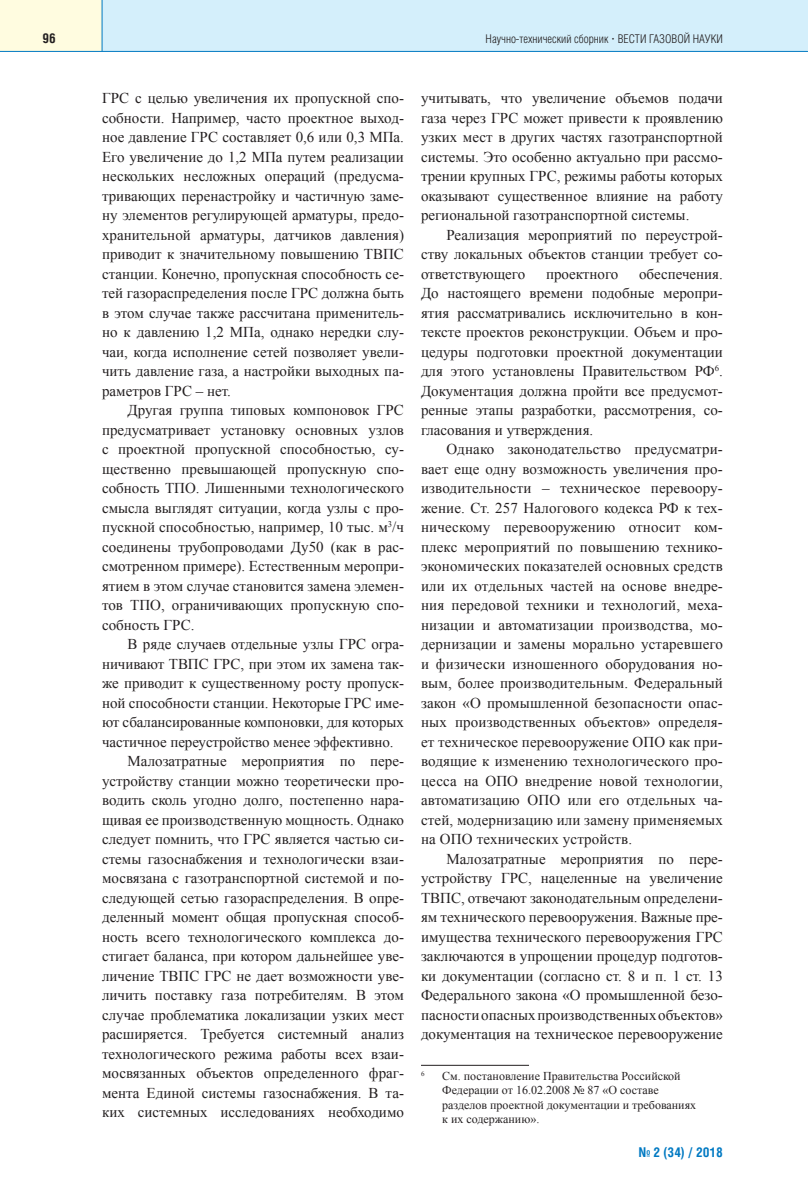
<style>
.page{position:relative;width:808px;height:1191px;background:#fff}
.page>*{position:absolute;margin:0;border:0;box-sizing:border-box;transform-origin:0 0}
.t1{font:15px/19.5px "Times New Roman";color:#231f20;text-align:justify}
.t2{font:700 13.5px "Helios Cond";color:#0079c2}
.t3{font:700 13.5px "Helios Cond";color:#231f20}
.t4{font:12px/14.4px "Times New Roman";color:#231f20}
.t5{font:300 12px "Helios Cond";color:#231f20}
.t6{font:6.9px "Times New Roman";color:#231f20}
.s1{font-family:"Times New Roman";font-weight:700}
</style>
<div class="page">
<div style="left:102px;top:0;width:706px;height:51px;background:#d4effb"></div>
<div style="left:0;top:0;width:102px;height:51px;background:#fffce0"></div>
<hr style="left:0;top:51px;width:808px;height:1px;background:#0079c2">
<hr style="left:102px;top:0;width:1px;height:51px;background:#0079c2">
<hr style="left:421px;top:1065px;width:108px;height:1px;background:#231f20">
<p class="t3" style="left:43px;top:33px;width:15px">96</p>
<p class="t5" style="left:486px;top:34px;width:239px">Научно-технический сборник <span class="s1">·</span> ВЕСТИ ГАЗОВОЙ НАУКИ</p>
<p class="t1" style="left:102px;top:88px;width:303px">ГРС с целью увеличения их пропускной спо&shy;собности. Например, часто проектное выход&shy;ное давление ГРС составляет 0,6 или 0,3 МПа.<br>Его увеличение до 1,2 МПа путем реализации нескольких несложных операций (предусма&shy;тривающих перенастройку и частичную заме&shy;ну элементов регулирующей арматуры, предо&shy;хранительной арматуры, датчиков давления) приводит к значительному повышению ТВПС станции. Конечно, пропускная способность се&shy;тей газораспределения после ГРС должна быть в этом случае также рассчитана применитель&shy;но к давлению 1,2 МПа, однако нередки слу&shy;чаи, когда исполнение сетей позволяет увели&shy;чить давление газа, а настройки выходных па&shy;раметров ГРС – нет.</p>
<p class="t1" style="left:102px;top:400px;width:303px;text-indent:26px">Другая группа типовых компоновок ГРС предусматривает установку основных узлов с проектной пропускной способностью, су&shy;щественно превышающей пропускную спо&shy;собность ТПО. Лишенными технологического смысла выглядят ситуации, когда узлы с про&shy;пускной способностью, например, 10 тыс. м<sup>3</sup>/ч соединены трубопроводами Ду50 (как в рас&shy;смотренном примере). Естественным меропри&shy;ятием в этом случае становится замена элемен&shy;тов ТПО, ограничивающих пропускную спо&shy;собность ГРС.</p>
<p class="t1" style="left:128px;top:634px;width:278px">В ряде случаев отдельные узлы ГРС огра-</p>
<p class="t1" style="left:102px;top:654px;width:303px">ничивают ТВПС ГРС, при этом их замена так-</p>
<p class="t1" style="left:102px;top:673px;width:303px">же приводит к существенному росту пропуск-</p>
<p class="t1" style="left:102px;top:693px;width:303px">ной способности станции. Некоторые ГРС име-</p>
<p class="t1" style="left:102px;top:712px;width:303px">ют сбалансированные компоновки, для которых</p>
<p class="t1" style="left:102px;top:732px;width:293px">частичное переустройство менее эффективно.</p>
<p class="t1" style="left:128px;top:751px;width:278px">Малозатратные мероприятия по пере-</p>
<p class="t1" style="left:102px;top:771px;width:303px">устройству станции можно теоретически про-</p>
<p class="t1" style="left:102px;top:790px;width:303px">водить сколь угодно долго, постепенно нара-</p>
<p class="t1" style="left:102px;top:810px;width:303px">щивая ее производственную мощность. Однако</p>
<p class="t1" style="left:102px;top:829px;width:303px">следует помнить, что ГРС является частью си-</p>
<p class="t1" style="left:102px;top:849px;width:303px">стемы газоснабжения и технологически взаи-</p>
<p class="t1" style="left:102px;top:868px;width:303px">мосвязана с газотранспортной системой и по-</p>
<p class="t1" style="left:102px;top:888px;width:303px">следующей сетью газораспределения. В опре-</p>
<p class="t1" style="left:102px;top:907px;width:303px">деленный момент общая пропускная способ-</p>
<p class="t1" style="left:102px;top:927px;width:303px">ность всего технологического комплекса до-</p>
<p class="t1" style="left:102px;top:946px;width:303px">стигает баланса, при котором дальнейшее уве-</p>
<p class="t1" style="left:102px;top:966px;width:303px">личение ТВПС ГРС не дает возможности уве-</p>
<p class="t1" style="left:102px;top:985px;width:303px">личить поставку газа потребителям. В этом</p>
<p class="t1" style="left:102px;top:1005px;width:303px">случае проблематика локализации узких мест</p>
<p class="t1" style="left:102px;top:1024px;width:303px">расширяется. Требуется системный анализ</p>
<p class="t1" style="left:102px;top:1044px;width:303px">технологического режима работы всех взаи-</p>
<p class="t1" style="left:102px;top:1063px;width:303px">мосвязанных объектов определенного фраг-</p>
<p class="t1" style="left:102px;top:1083px;width:303px">мента Единой системы газоснабжения. В та-</p>
<p class="t1" style="left:102px;top:1102px;width:303px">ких системных исследованиях необходимо</p>
<p class="t1" style="left:421px;top:88px;width:303px">учитывать, что увеличение объемов подачи газа через ГРС может привести к проявлению узких мест в других частях газотранспортной системы. Это особенно актуально при рассмо&shy;трении крупных ГРС, режимы работы которых оказывают существенное влияние на работу региональной газотранспортной системы.</p>
<p class="t1" style="left:421px;top:225px;width:303px;text-indent:26px">Реализация мероприятий по переустрой&shy;ству локальных объектов станции требует со&shy;ответствующего</p>
<p class="t1" style="left:421px;top:264px;width:303px;text-indent:218px">обеспечения.<br>До настоящего времени подобные меропри&shy;ятия рассматривались исключительно в кон&shy;тексте проектов реконструкции. Объем и про&shy;цедуры подготовки проектной документации для этого установлены Правительством РФ<sup>6</sup>.<br>Документация должна пройти все предусмот&shy;ренные этапы разработки, рассмотрения, со&shy;гласования и утверждения.</p>
<p class="t1" style="left:421px;top:439px;width:303px;text-indent:26px">Однако законодательство предусматри&shy;вает еще одну возможность увеличения про&shy;изводительности – техническое перевоору&shy;жение. Ст. 257 Налогового кодекса РФ к тех&shy;ническому перевооружению относит ком&shy;плекс мероприятий по повышению технико&shy;экономических показателей основных средств или их отдельных частей на основе внедре&shy;ния передовой техники и технологий, меха&shy;низации и автоматизации производства, мо&shy;дернизации и замены морально устаревшего и физически изношенного оборудования но&shy;вым, более производительным. Федеральный закон «О промышленной безопасности опас&shy;ных производственных объектов» определя&shy;ет техническое перевооружение ОПО как при&shy;водящие к изменению технологического про&shy;цесса на ОПО внедрение новой технологии, автоматизацию ОПО или его отдельных ча&shy;стей, модернизацию или замену применяемых на ОПО технических устройств.</p>
<p class="t1" style="left:421px;top:849px;width:303px;text-indent:26px">Малозатратные мероприятия по пере&shy;устройству ГРС, нацеленные на увеличение ТВПС, отвечают законодательным определени&shy;ям технического перевооружения. Важные пре&shy;имущества технического перевооружения ГРС заключаются в упрощении процедур подготов&shy;ки документации (согласно ст. 8 и п. 1 ст. 13<br>Федерального закона «О промышленной безо&shy;пасностиопасныхпроизводственныхобъектов» документация на техническое перевооружение</p>
<p class="t6" style="left:421px;top:1069px;width:5px">6</p>
<p class="t4" style="left:442px;top:1068px;width:255px">См. постановление Правительства Российской Федерации от 16.02.2008 № 87 «О составе разделов проектной документации и требованиях к их содержанию».</p>
<p class="t1" style="left:546px;top:264px;width:74px">проектного</p>
<p class="t2" style="left:639px;top:1147px;width:86px">№ 2 (34) / 2018</p>
</div>
